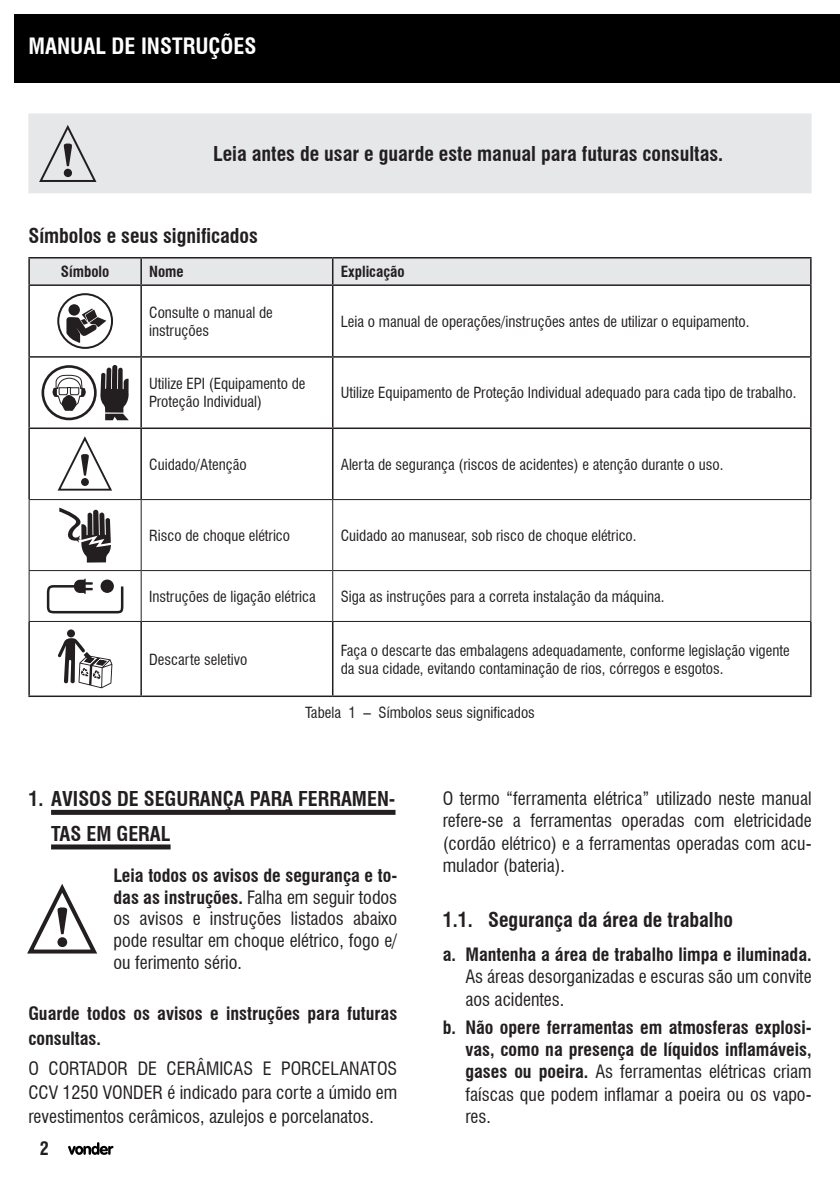
<style>
.page{position:relative;width:840px;height:1191px;background:#fff}
.page>*{position:absolute;margin:0;border:0;box-sizing:border-box;transform-origin:0 0}
.t1{font:700 condensed 22px "Swiss 721 BT";color:#fff}
.texto{font:700 condensed 20px/34.6px "Swiss 721 BT";color:#231f20}
.Título_bold{font:700 condensed 20px "Swiss 721 BT";color:#231f20}
.texto-2{font:condensed 18px/22.4px "Swiss 721 BT";color:#231f20;text-align:justify}
.texto-3{font:700 condensed 18px/22.4px "Swiss 721 BT";color:#231f20}
.Tabela_txt{font:condensed 15px/18px "Swiss 721 BT";color:#231f20}
.Tabela_txt-2{font:700 condensed 15px "Swiss 721 BT";color:#231f20}
.s1{font-weight:700}
.s2{font-weight:400}
</style>
<div class="page">
<div style="left:28px;top:113px;width:783px;height:80px;background:#e6e7e9"></div>
<svg style="left:38px;top:122px;width:60px;height:62px;background:#cacacc"></svg>
<hr style="left:28px;top:286px;width:2px;height:70px;background:#231f20">
<hr style="left:140px;top:286px;width:2px;height:70px;background:#231f20">
<hr style="left:332px;top:286px;width:1px;height:70px;background:#231f20">
<hr style="left:809px;top:286px;width:2px;height:70px;background:#231f20">
<hr style="left:28px;top:356px;width:113px;height:2px;background:#231f20">
<hr style="left:28px;top:358px;width:2px;height:69px;background:#231f20">
<hr style="left:141px;top:356px;width:191px;height:2px;background:#231f20">
<hr style="left:140px;top:358px;width:2px;height:69px;background:#231f20">
<hr style="left:332px;top:356px;width:479px;height:2px;background:#231f20">
<hr style="left:332px;top:358px;width:1px;height:69px;background:#231f20">
<hr style="left:809px;top:358px;width:2px;height:69px;background:#231f20">
<hr style="left:28px;top:427px;width:113px;height:2px;background:#231f20">
<hr style="left:28px;top:429px;width:2px;height:70px;background:#231f20">
<hr style="left:141px;top:427px;width:191px;height:2px;background:#231f20">
<hr style="left:140px;top:429px;width:2px;height:70px;background:#231f20">
<hr style="left:332px;top:427px;width:479px;height:2px;background:#231f20">
<hr style="left:332px;top:429px;width:1px;height:70px;background:#231f20">
<hr style="left:809px;top:429px;width:2px;height:70px;background:#231f20">
<hr style="left:28px;top:622px;width:2px;height:73px;background:#231f20">
<hr style="left:140px;top:622px;width:2px;height:73px;background:#231f20">
<hr style="left:332px;top:622px;width:1px;height:73px;background:#231f20">
<hr style="left:809px;top:622px;width:2px;height:73px;background:#231f20">
<hr style="left:28px;top:695px;width:113px;height:2px;background:#231f20">
<hr style="left:141px;top:695px;width:191px;height:2px;background:#231f20">
<hr style="left:332px;top:695px;width:479px;height:2px;background:#231f20">
<hr style="left:29px;top:499px;width:112px;height:1px;background:#231f20">
<hr style="left:29px;top:500px;width:1px;height:70px;background:#231f20">
<hr style="left:141px;top:499px;width:191px;height:1px;background:#231f20">
<hr style="left:141px;top:500px;width:1px;height:70px;background:#231f20">
<hr style="left:332px;top:499px;width:478px;height:1px;background:#231f20">
<hr style="left:332px;top:500px;width:1px;height:70px;background:#231f20">
<hr style="left:809px;top:500px;width:1px;height:70px;background:#231f20">
<hr style="left:29px;top:570px;width:112px;height:1px;background:#231f20">
<hr style="left:29px;top:571px;width:1px;height:50px;background:#231f20">
<hr style="left:141px;top:570px;width:191px;height:1px;background:#231f20">
<hr style="left:141px;top:571px;width:1px;height:50px;background:#231f20">
<hr style="left:332px;top:570px;width:478px;height:1px;background:#231f20">
<hr style="left:332px;top:571px;width:1px;height:50px;background:#231f20">
<hr style="left:809px;top:571px;width:1px;height:50px;background:#231f20">
<hr style="left:29px;top:621px;width:112px;height:1px;background:#231f20">
<hr style="left:141px;top:621px;width:191px;height:1px;background:#231f20">
<hr style="left:332px;top:621px;width:478px;height:1px;background:#231f20">
<hr style="left:28px;top:257px;width:113px;height:1px;background:#231f20">
<hr style="left:28px;top:258px;width:2px;height:26px;background:#231f20">
<hr style="left:141px;top:257px;width:191px;height:1px;background:#231f20">
<hr style="left:332px;top:257px;width:479px;height:1px;background:#231f20">
<div style="left:29px;top:258px;width:780px;height:26px;background:#e6e7e9"></div>
<hr style="left:809px;top:258px;width:2px;height:26px;background:#231f20">
<hr style="left:28px;top:284px;width:113px;height:2px;background:#231f20">
<hr style="left:141px;top:284px;width:191px;height:2px;background:#231f20">
<hr style="left:332px;top:284px;width:479px;height:2px;background:#231f20">
<svg style="left:68px;top:304px;width:12px;height:12px"></svg>
<svg style="left:66px;top:308px;width:40px;height:35px"></svg>
<div style="left:57px;top:293px;width:56px;height:56px;border:2px solid #231f20;border-radius:50%"></div>
<svg style="left:43px;top:366px;width:52px;height:53px"></svg>
<div style="left:41px;top:365px;width:56px;height:55px;border:3px solid #231f20;border-radius:50%"></div>
<svg style="left:50px;top:374px;width:38px;height:37px"></svg>
<svg style="left:100px;top:365px;width:29px;height:55px"></svg>
<svg style="left:57px;top:436px;width:55px;height:55px"></svg>
<svg style="left:59px;top:507px;width:52px;height:55px"></svg>
<svg style="left:47px;top:578px;width:76px;height:35px"></svg>
<svg style="left:58px;top:629px;width:54px;height:59px"></svg>
<div style="left:51px;top:810px;width:344px;height:5px;background:#231f20"></div>
<div style="left:51px;top:844px;width:119px;height:5px;background:#231f20"></div>
<svg style="left:27px;top:884px;width:71px;height:70px"></svg>
<div style="left:14px;top:14px;width:825px;height:69px;background:#000"></div>
<svg style="left:68px;top:1142px;width:45px;height:12px"></svg>
<p class="t1" style="left:28px;top:32px;width:229px">MANUAL DE INSTRUÇÕES</p>
<p class="texto" style="left:213px;top:136px;width:511px">Leia antes de usar e guarde este manual para futuras consultas.</p>
<p class="Título_bold" style="left:28px;top:224px;width:231px">Símbolos e seus significados</p>
<p class="Tabela_txt-2" style="left:61px;top:263px;width:50px">Símbolo</p>
<p class="Tabela_txt-2" style="left:149px;top:263px;width:36px">Nome</p>
<p class="Tabela_txt-2" style="left:340px;top:263px;width:65px">Explicação</p>
<p class="Tabela_txt" style="left:149px;top:303px;width:125px">Consulte o manual de instruções</p>
<p class="Tabela_txt" style="left:340px;top:312px;width:410px">Leia o manual de operações/instruções antes de utilizar o equipamento.</p>
<p class="Tabela_txt" style="left:149px;top:375px;width:158px">Utilize EPI (Equipamento de<br>Proteção Individual)</p>
<p class="Tabela_txt" style="left:340px;top:384px;width:457px">Utilize Equipamento de Proteção Individual adequado para cada tipo de trabalho.</p>
<p class="Tabela_txt" style="left:149px;top:455px;width:99px">Cuidado/Atenção</p>
<p class="Tabela_txt" style="left:340px;top:455px;width:384px">Alerta de segurança (riscos de acidentes) e atenção durante o uso.</p>
<p class="Tabela_txt" style="left:149px;top:526px;width:142px">Risco de choque elétrico</p>
<p class="Tabela_txt" style="left:340px;top:526px;width:297px">Cuidado ao manusear, sob risco de choque elétrico.</p>
<p class="Tabela_txt" style="left:149px;top:587px;width:168px">Instruções de ligação elétrica</p>
<p class="Tabela_txt" style="left:340px;top:587px;width:325px">Siga as instruções para a correta instalação da máquina.</p>
<p class="Tabela_txt" style="left:149px;top:650px;width:100px">Descarte seletivo</p>
<p class="Tabela_txt" style="left:340px;top:641px;width:450px">Faça o descarte das embalagens adequadamente, conforme legislação vigente da sua cidade, evitando contaminação de rios, córregos e esgotos.</p>
<p class="Tabela_txt" style="left:305px;top:704px;width:231px">Tabela 1 – Símbolos seus significados</p>
<p class="texto" style="left:51px;top:782px;width:346px;text-indent:-23px">1. AVISOS DE SEGURANÇA PARA FERRAMEN-<br>TAS EM GERAL</p>
<p class="texto-2" style="left:113px;top:865px;width:285px;line-height:21.6px"><span class="s1">Leia todos os avisos de segurança e to&shy;das as instruções.</span> Falha em seguir todos os avisos e instruções listados abaixo pode resultar em choque elétrico, fogo e/ ou ferimento sério.</p>
<p class="texto-3" style="left:28px;top:1001px;width:370px;line-height:24.2px">Guarde todos os avisos e instruções para futuras consultas.</p>
<p class="texto-2" style="left:28px;top:1055px;width:370px;line-height:24.2px">O CORTADOR DE CERÂMICAS E PORCELANATOS CCV 1250 VONDER é indicado para corte a úmido em revestimentos cerâmicos, azulejos e porcelanatos.</p>
<p class="texto-3" style="left:40px;top:1137px;width:10px">2</p>
<p class="texto-2" style="left:442px;top:787px;width:370px">O termo “ferramenta elétrica” utilizado neste manual refere-se a ferramentas operadas com eletricidade (cordão elétrico) e a ferramentas operadas com acu&shy;mulador (bateria).</p>
<p class="texto" style="left:442px;top:902px;width:291px">1.1. Segurança da área de trabalho</p>
<p class="texto-2" style="left:465px;top:943px;width:347px;text-indent:-23px"><span class="s1">a. Mantenha a área de trabalho limpa e iluminada.<br></span>As áreas desorganizadas e escuras são um convite aos acidentes.</p>
<p class="texto-3" style="left:465px;top:1015px;width:347px;text-align:justify;text-indent:-23px">b. Não opere ferramentas em atmosferas explosi&shy;vas, como na presença de líquidos inflamáveis, gases ou poeira. <span class="s2">As ferramentas elétricas criam faíscas que podem inflamar a poeira ou os vapo&shy;res.</span></p>
</div>
